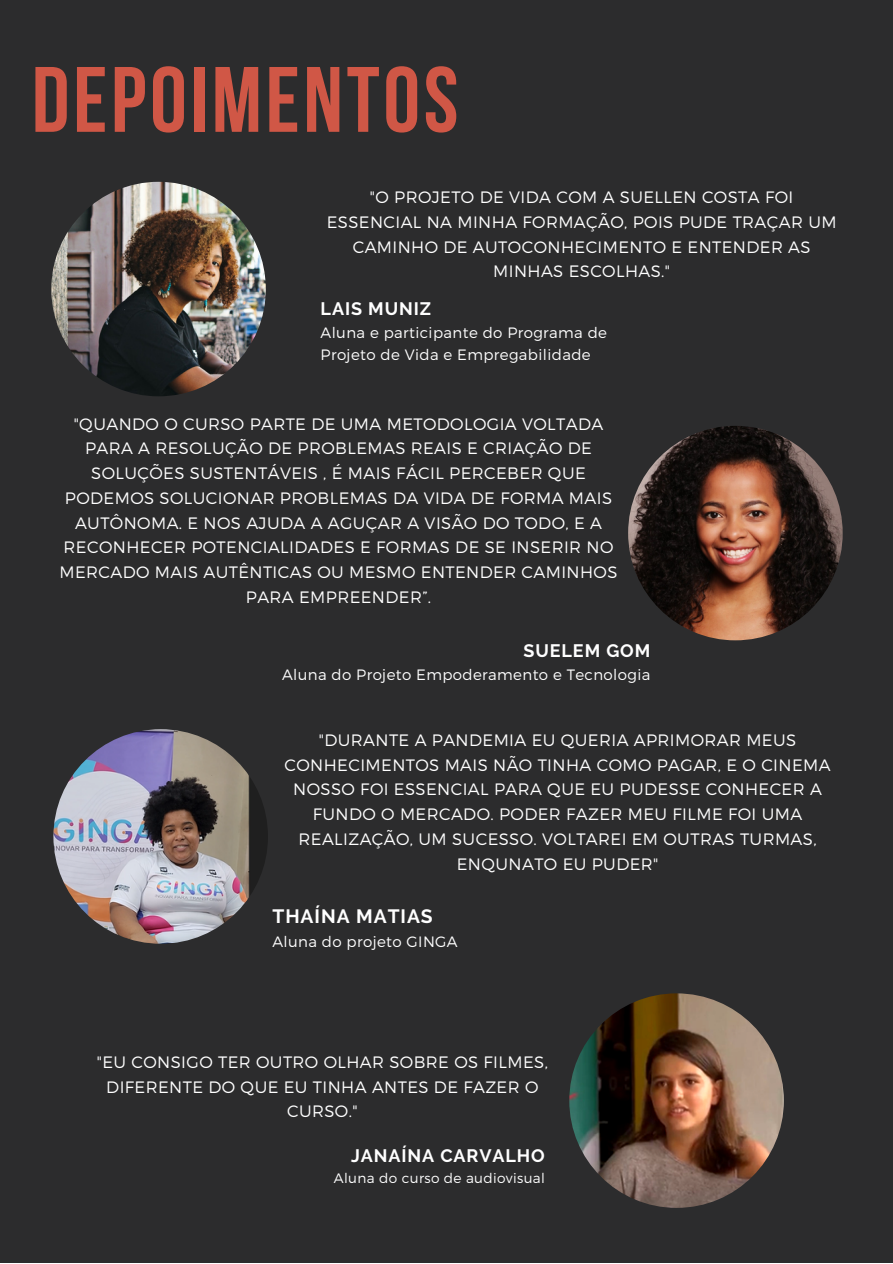
<style>
.page{position:relative;width:893px;height:1264px;background:#fff}
.page>*{position:absolute;margin:0;border:0;box-sizing:border-box;transform-origin:0 0}
.t1{font:700 92.55px "Bebas Neue";letter-spacing:.04em;color:#d05746}
.t2{font:700 19.2px "Raleway";letter-spacing:.05em;color:#fff}
.t3{font:700 18px "Raleway";letter-spacing:.05em;color:#fff}
.t4{font:300 16.5px/24.8px "Montserrat";letter-spacing:.025em;color:#fff;text-align:center}
.t5{font:300 15px/21.3px "Montserrat";letter-spacing:.025em;color:#fff}
.t6{font:300 13.65px "Montserrat";letter-spacing:.025em;color:#fff}
</style>
<div class="page">
<div style="left:0;top:0;width:892px;height:1262px;background:#2c2c2d"></div>
<img style="left:51px;top:182px;width:215px;height:214px;border-radius:50%">
<img style="left:628px;top:426px;width:214px;height:214px;border-radius:50%">
<img style="left:53px;top:729px;width:215px;height:214px;border-radius:50%">
<img style="left:569px;top:993px;width:214px;height:214px;border-radius:50%">
<p class="t1" style="left:32px;top:62px;width:428px">DEPOIMENTOS</p>
<p class="t4" style="left:327px;top:184px;width:511px">"O PROJETO DE VIDA COM A SUELLEN COSTA FOI ESSENCIAL NA MINHA FORMAÇÃO, POIS PUDE TRAÇAR UM CAMINHO DE AUTOCONHECIMENTO E ENTENDER AS MINHAS ESCOLHAS."</p>
<p class="t3" style="left:320px;top:298px;width:112px">LAIS MUNIZ</p>
<p class="t5" style="left:320px;top:321px;width:288px">Aluna e participante do Programa de<br>Projeto de Vida e Empregabilidade</p>
<p class="t4" style="left:59px;top:410px;width:559px">"QUANDO O CURSO PARTE DE UMA METODOLOGIA VOLTADA PARA A RESOLUÇÃO DE PROBLEMAS REAIS E CRIAÇÃO DE SOLUÇÕES SUSTENTÁVEIS , É MAIS FÁCIL PERCEBER QUE PODEMOS SOLUCIONAR PROBLEMAS DA VIDA DE FORMA MAIS AUTÔNOMA. E NOS AJUDA A AGUÇAR A VISÃO DO TODO, E A RECONHECER POTENCIALIDADES E FORMAS DE SE INSERIR NO MERCADO MAIS AUTÊNTICAS OU MESMO ENTENDER CAMINHOS PARA EMPREENDER”.</p>
<p class="t3" style="left:523px;top:639px;width:128px">SUELEM GOM</p>
<p class="t5" style="left:282px;top:663px;width:369px">Aluna do Projeto Empoderamento e Tecnologia</p>
<p class="t4" style="left:284px;top:726px;width:547px">"DURANTE A PANDEMIA EU QUERIA APRIMORAR MEUS CONHECIMENTOS MAIS NÃO TINHA COMO PAGAR, E O CINEMA NOSSO FOI ESSENCIAL PARA QUE EU PUDESSE CONHECER A FUNDO O MERCADO. PODER FAZER MEU FILME FOI UMA REALIZAÇÃO, UM SUCESSO. VOLTAREI EM OUTRAS TURMAS, ENQUNATO EU PUDER"</p>
<p class="t2" style="left:272px;top:905px;width:162px">THAÍNA MATIAS</p>
<p class="t5" style="left:272px;top:930px;width:187px">Aluna do projeto GINGA</p>
<p class="t4" style="left:97px;top:1048px;width:452px">"EU CONSIGO TER OUTRO OLHAR SOBRE OS FILMES,<br>DIFERENTE DO QUE EU TINHA ANTES DE FAZER O<br>CURSO."</p>
<p class="t3" style="left:351px;top:1145px;width:195px">JANAÍNA CARVALHO</p>
<p class="t6" style="left:334px;top:1169px;width:212px">Aluna do curso de audiovisual</p>
</div>
